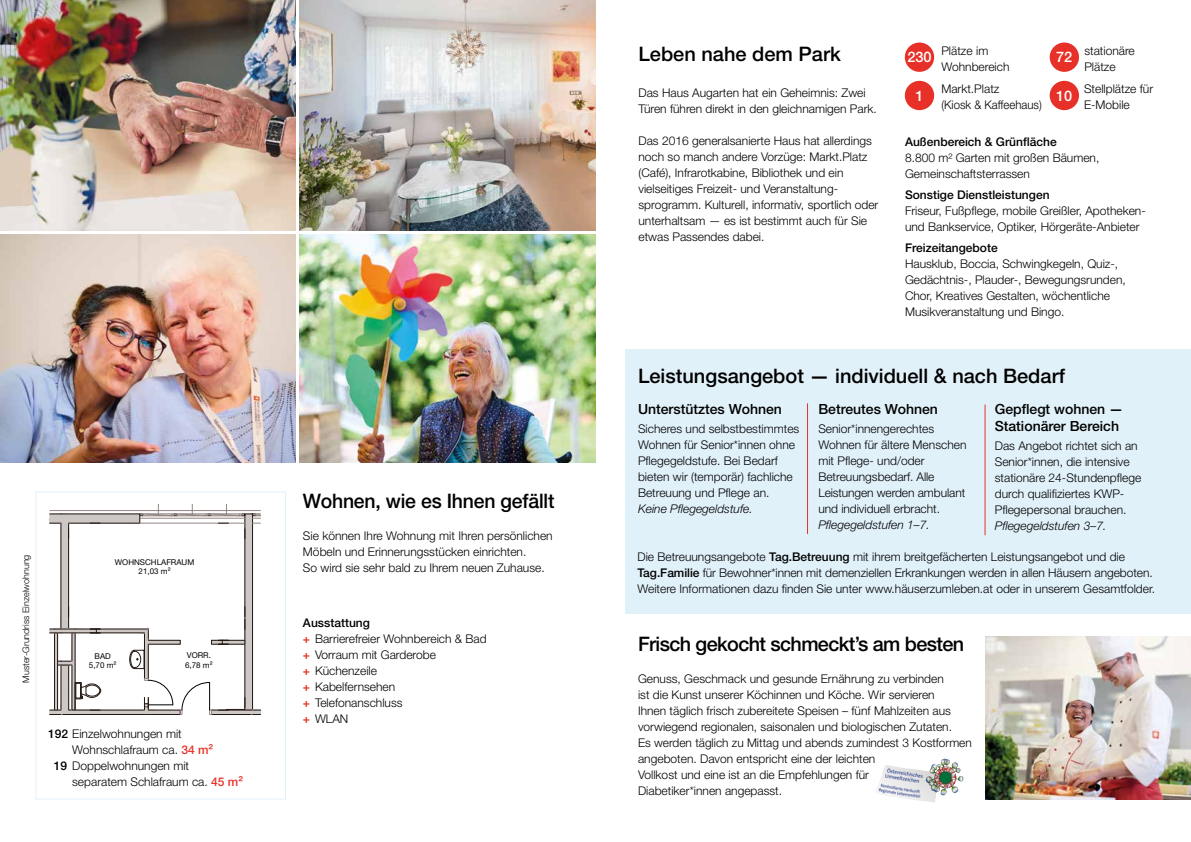
<style>
.page{position:relative;width:1191px;height:842px;background:#fff}
.page>*{position:absolute;margin:0;border:0;box-sizing:border-box;transform-origin:0 0}
.t1{font:500 20px "Helvetica Neue LT Pro";color:#000}
.t2{font:500 20px "Helvetica Neue LT Pro";letter-spacing:-.03em;color:#000}
.t3{font:500 14.6px "Helvetica Neue LT Pro";letter-spacing:-.01em;color:#fff}
.t4{font:500 14px/17px "Helvetica Neue LT Pro";color:#000}
.t5{font:300 12px/16px "Helvetica Neue LT Pro";color:#000}
.t6{font:500 12px "Helvetica Neue LT Pro";color:#000}
.t7{font:italic 300 12px "Helvetica Neue LT Pro";color:#000}
.t8{font:300 9px "Helvetica Neue LT Pro";color:#000}
.t9{font:8px/9.6px "Helvetica Neue LT Pro";color:#000;text-align:center}
.s1{font-weight:500}
.s2{font-weight:500;color:#e73027}
</style>
<div class="page">
<div style="left:36px;top:491px;width:250px;height:309px;background:#fff;border:1px solid #e1f1f9"></div>
<img style="left:299px;top:0;width:296px;height:231px">
<img style="left:0;top:0;width:296px;height:231px">
<div style="left:904px;top:43px;width:30px;height:29px;background:#e73027;border-radius:50%"></div>
<div style="left:1049px;top:43px;width:30px;height:29px;background:#e73027;border-radius:50%"></div>
<div style="left:1049px;top:81px;width:30px;height:29px;background:#e73027;border-radius:50%"></div>
<div style="left:904px;top:81px;width:30px;height:29px;background:#e73027;border-radius:50%"></div>
<svg style="left:48px;top:504px;width:214px;height:212px"></svg>
<img style="left:0;top:234px;width:296px;height:228px">
<img style="left:299px;top:234px;width:296px;height:228px">
<img style="left:985px;top:636px;width:206px;height:163px">
<div style="left:625px;top:349px;width:566px;height:265px;background:#e1f1f9"></div>
<hr style="left:807px;top:404px;width:1px;height:130px;background:#e73027">
<hr style="left:984px;top:405px;width:1px;height:130px;background:#e73027">
<img style="left:877px;top:759px;width:67px;height:41px">
<p class="t8" style="left:20px;top:683px;width:130px;rotate:-90deg">Muster-Grundriss Einzelwohnung</p>
<p class="t9" style="left:115px;top:557px;width:81px">WOHNSCHLAFRAUM<br>21,03 m²</p>
<p class="t9" style="left:185px;top:650px;width:29px;text-align:left">VORR.<br>6,78 m²</p>
<p class="t9" style="left:89px;top:651px;width:29px">BAD<br>5,70 m²</p>
<p class="t5" style="left:48px;top:725px;width:135px"><span class="s1">192</span> Einzelwohnungen mit</p>
<p class="t5" style="left:72px;top:741px;width:142px">Wohnschlafraum ca. <span class="s2">34 m²</span></p>
<p class="t5" style="left:54px;top:757px;width:137px"><span class="s1">19</span> Doppelwohnungen mit</p>
<p class="t5" style="left:72px;top:773px;width:172px">separatem Schlafraum ca. <span class="s2">45 m²</span></p>
<h1 class="t1" style="left:303px;top:488px;width:253px">Wohnen, wie es Ihnen gefällt</h1>
<p class="t5" style="left:303px;top:527px;width:251px">Sie können Ihre Wohnung mit Ihren persönlichen<br>Möbeln und Erinnerungsstücken einrichten.<br>So wird sie sehr bald zu Ihrem neuen Zuhause.</p>
<p class="t5" style="left:303px;top:614px;width:185px"><span class="s1">Ausstattung<br></span><span class="s2">+</span> Barrierefreier Wohnbereich &amp; Bad <span class="s2">+</span> Vorraum mit Garderobe<br><span class="s2">+</span> Küchenzeile<br><span class="s2">+</span> Kabelfernsehen<br><span class="s2">+</span> Telefonanschluss<br><span class="s2">+</span> WLAN</p>
<h1 class="t1" style="left:638px;top:41px;width:204px">Leben nahe dem Park</h1>
<p class="t5" style="left:638px;top:84px;width:240px">Das Haus Augarten hat ein Geheimnis: Zwei<br>Türen führen direkt in den gleichnamigen Park.</p>
<p class="t5" style="left:638px;top:132px;width:241px">Das 2016 generalsanierte Haus hat allerdings noch so manch andere Vorzüge: Markt.Platz (Café), Infrarotkabine, Bibliothek und ein vielseitiges Freizeit- und Veranstaltung&shy;sprogramm. Kulturell, informativ, sportlich oder unterhaltsam — es ist bestimmt auch für Sie etwas Passendes dabei.</p>
<p class="t5" style="left:941px;top:43px;width:70px">Plätze im<br>Wohnbereich</p>
<p class="t5" style="left:1084px;top:43px;width:52px">stationäre<br>Plätze</p>
<p class="t3" style="left:1056px;top:87px;width:18px">10</p>
<p class="t5" style="left:1084px;top:80px;width:71px">Stellplätze für<br>E-Mobile</p>
<p class="t3" style="left:907px;top:48px;width:25px">230</p>
<p class="t3" style="left:1056px;top:48px;width:18px">72</p>
<p class="t3" style="left:915px;top:87px;width:10px">1</p>
<p class="t5" style="left:941px;top:80px;width:102px">Markt.Platz<br>(Kiosk &amp; Kaffeehaus)</p>
<p class="t6" style="left:905px;top:135px;width:153px">Außenbereich &amp; Grünfläche</p>
<p class="t5" style="left:905px;top:150px;width:196px">8.800 m² Garten mit großen Bäumen,<br>Gemeinschaftsterrassen</p>
<p class="t6" style="left:905px;top:188px;width:146px">Sonstige Dienstleistungen</p>
<p class="t5" style="left:905px;top:203px;width:242px">Friseur, Fußpflege, mobile Greißler, Apotheken&shy;und Bankservice, Optiker, Hörgeräte-Anbieter</p>
<p class="t6" style="left:905px;top:241px;width:94px">Freizeitangebote</p>
<p class="t5" style="left:905px;top:256px;width:222px">Hausklub, Boccia, Schwingkegeln, Quiz-, Gedächtnis-, Plauder-, Bewegungsrunden, Chor, Kreatives Gestalten, wöchentliche Musikveranstaltung und Bingo.</p>
<h1 class="t1" style="left:638px;top:364px;width:428px">Leistungsangebot — individuell &amp; nach Bedarf</h1>
<p class="t4" style="left:638px;top:400px;width:145px">Unterstütztes Wohnen</p>
<p class="t5" style="left:638px;top:420px;width:163px">Sicheres und selbstbestimmtes<br>Wohnen für Senior*innen ohne<br>Pflegegeldstufe. Bei Bedarf bieten wir (temporär) fachliche<br>Betreuung und Pflege an.</p>
<p class="t7" style="left:638px;top:501px;width:116px">Keine Pflegegeldstufe.</p>
<p class="t4" style="left:994px;top:400px;width:130px">Gepflegt wohnen —<br>Stationärer Bereich</p>
<p class="t5" style="left:994px;top:438px;width:148px">Das Angebot richtet sich an<br>Senior*innen, die intensive stationäre 24-Stundenpflege durch qualifiziertes KWP-<br>Pflegepersonal brauchen.</p>
<p class="t7" style="left:994px;top:518px;width:113px">Pflegegeldstufen 3–7.</p>
<p class="t5" style="left:637px;top:548px;width:519px">Die Betreuungsangebote <span class="s1">Tag.Betreuung</span> mit ihrem breitgefächerten Leistungsangebot und die<br><span class="s1">Tag.Familie</span> für Bewohner*innen mit demenziellen Erkrankungen werden in allen Häusern angeboten.<br>Weitere Informationen dazu finden Sie unter www.häuserzumleben.at oder in unserem Gesamtfolder.</p>
<p class="t4" style="left:818px;top:400px;width:121px">Betreutes Wohnen</p>
<p class="t5" style="left:818px;top:420px;width:150px">Senior*innengerechtes<br>Wohnen für ältere Menschen mit Pflege- und/oder<br>Betreuungsbedarf. Alle<br>Leistungen werden ambulant und individuell erbracht.</p>
<p class="t7" style="left:818px;top:517px;width:113px">Pflegegeldstufen 1–7.</p>
<h1 class="t2" style="left:638px;top:632px;width:328px">Frisch gekocht schmeckt’s am besten</h1>
<p class="t5" style="left:638px;top:670px;width:335px">Genuss, Geschmack und gesunde Ernährung zu verbinden<br>ist die Kunst unserer Köchinnen und Köche. Wir servieren<br>Ihnen täglich frisch zubereitete Speisen – fünf Mahlzeiten aus vorwiegend regionalen, saisonalen und biologischen Zutaten.<br>Es werden täglich zu Mittag und abends zumindest 3 Kostformen angeboten. Davon entspricht eine der leichten<br>Vollkost und eine ist an die Empfehlungen für<br>Diabetiker*innen angepasst.</p>
</div>
